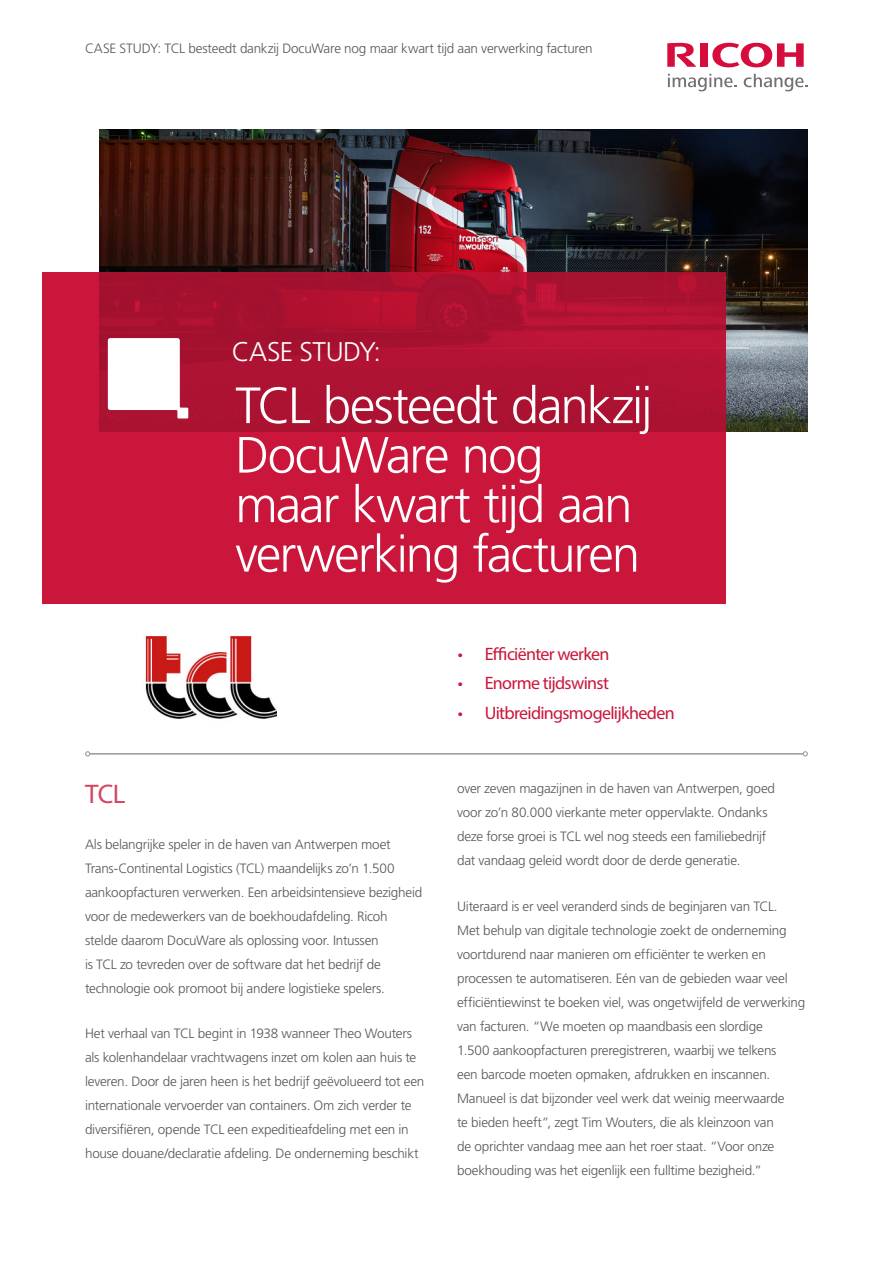
<style>
.page{position:relative;width:893px;height:1263px;background:#fff}
.page>*{position:absolute;margin:0;border:0;box-sizing:border-box;transform-origin:0 0}
.t1{font:300 51px/49.5px "Frutiger";letter-spacing:-.04em;color:#fff}
.Heading_1{font:300 27px "Frutiger";letter-spacing:-.02em;color:#fff}
.Heading_1-2{font:27px "Myriad Pro";color:#d44562}
.t2{font:18px "Myriad Pro";letter-spacing:-.035em;color:#ca163b}
.t3{font:300 13.5px/24px "Frutiger";letter-spacing:-.015em;color:#575756}
</style>
<div class="page">
<img style="left:99px;top:130px;width:709px;height:301px">
<svg style="left:43px;top:272px;width:682px;height:332px;background:#bd1437"></svg>
<img style="left:143px;top:635px;width:133px;height:84px">
<hr style="left:90px;top:753px;width:713px;height:1px;background:#919ba0">
<svg style="left:85px;top:751px;width:5px;height:5px"></svg>
<svg style="left:803px;top:751px;width:5px;height:5px"></svg>
<svg style="left:108px;top:338px;width:80px;height:80px"></svg>
<svg style="left:712px;top:43px;width:92px;height:24px"></svg>
<div style="left:700px;top:43px;width:8px;height:24px;background:#d60d3c"></div>
<svg style="left:667px;top:43px;width:29px;height:24px"></svg>
<svg style="left:668px;top:74px;width:69px;height:18px"></svg>
<svg style="left:744px;top:74px;width:64px;height:18px"></svg>
<p class="t3" style="left:85px;top:36px;width:509px">CASE STUDY: TCL besteedt dankzij DocuWare nog maar kwart tijd aan verwerking facturen</p>
<p class="Heading_1" style="left:232px;top:336px;width:151px">CASE STUDY:</p>
<p class="t1" style="left:235px;top:381px;width:419px">TCL besteedt dankzij<br>DocuWare nog maar kwart tijd aan verwerking facturen</p>
<p class="Heading_1-2" style="left:85px;top:778px;width:42px">TCL</p>
<p class="t3" style="left:85px;top:832px;width:339px">Als belangrijke speler in de haven van Antwerpen moet Trans-Continental Logistics (TCL) maandelijks zo’n 1.500 aankoopfacturen verwerken. Een arbeidsintensieve bezigheid voor de medewerkers van de boekhoudafdeling. Ricoh stelde daarom DocuWare als oplossing voor. Intussen<br>is TCL zo tevreden over de software dat het bedrijf de technologie ook promoot bij andere logistieke spelers.</p>
<p class="t3" style="left:85px;top:1021px;width:341px">Het verhaal van TCL begint in 1938 wanneer Theo Wouters als kolenhandelaar vrachtwagens inzet om kolen aan huis te leveren. Door de jaren heen is het bedrijf geëvolueerd tot een internationale vervoerder van containers. Om zich verder te diversifiëren, opende TCL een expeditieafdeling met een in house douane/declaratie afdeling. De onderneming beschikt</p>
<p class="t2" style="left:458px;top:643px;width:153px">• Efficiënter werken</p>
<p class="t2" style="left:458px;top:672px;width:153px">• Enorme tijdswinst</p>
<p class="t2" style="left:458px;top:702px;width:218px">• Uitbreidingsmogelijkheden</p>
<p class="t3" style="left:457px;top:777px;width:319px">over zeven magazijnen in de haven van Antwerpen, goed voor zo’n 80.000 vierkante meter oppervlakte. Ondanks deze forse groei is TCL wel nog steeds een familiebedrijf dat vandaag geleid wordt door de derde generatie.</p>
<p class="t3" style="left:457px;top:894px;width:350px">Uiteraard is er veel veranderd sinds de beginjaren van TCL.<br>Met behulp van digitale technologie zoekt de onderneming voortdurend naar manieren om efficiënter te werken en processen te automatiseren. Eén van de gebieden waar veel efficiëntiewinst te boeken viel, was ongetwijfeld de verwerking van facturen. “We moeten op maandbasis een slordige<br>1.500 aankoopfacturen preregistreren, waarbij we telkens<br>een barcode moeten opmaken, afdrukken en inscannen.<br>Manueel is dat bijzonder veel werk dat weinig meerwaarde<br>te bieden heeft”, zegt Tim Wouters, die als kleinzoon van<br>de oprichter vandaag mee aan het roer staat. “Voor onze boekhouding was het eigenlijk een fulltime bezigheid.”</p>
</div>
